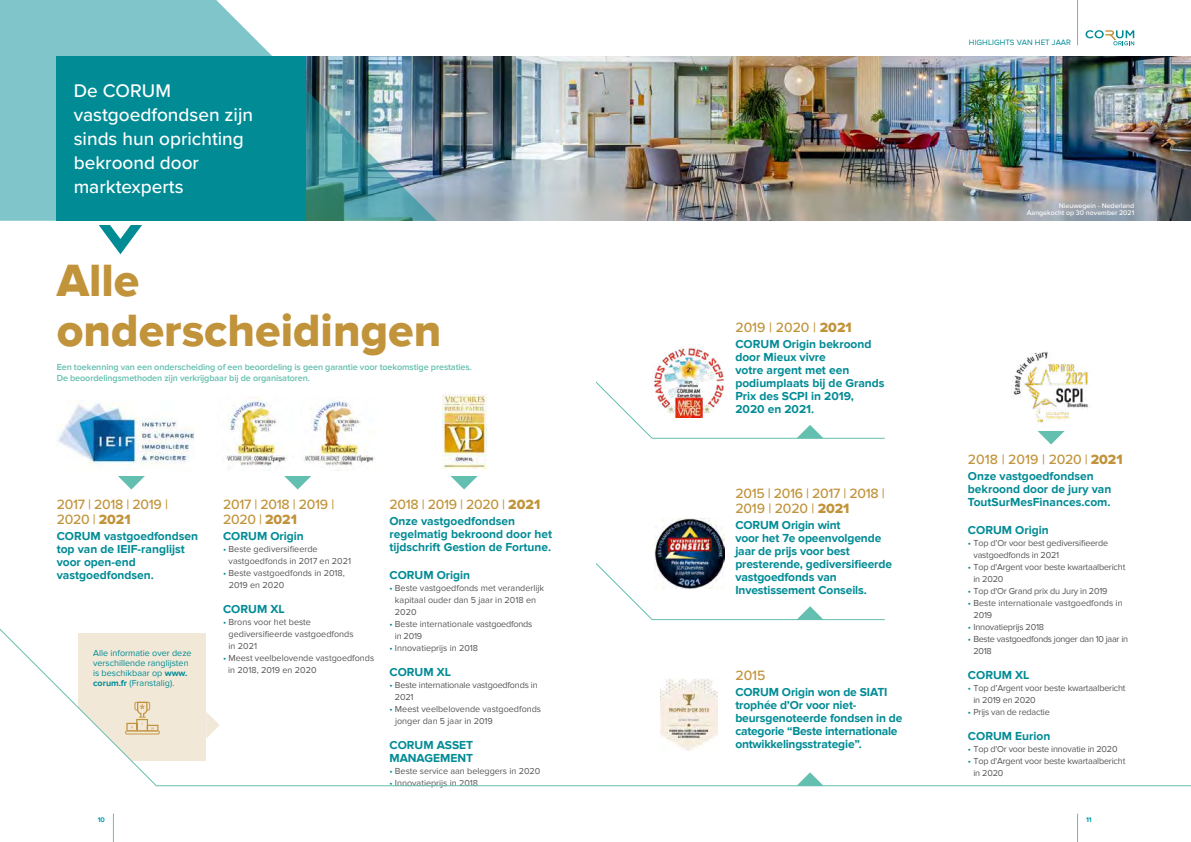
<style>
.page{position:relative;width:1191px;height:842px;background:#fff}
.page>*{position:absolute;margin:0;border:0;box-sizing:border-box;transform-origin:0 0}
.t1{font:46.6px/50.2px "Proxima Nova Extrabld";color:#c1933a}
.t2{font:500 19px/24px "Proxima Nova";color:#fff}
.t3{font:500 14px/15px "Proxima Nova";letter-spacing:-.02em;color:#c1933a}
.t4{font:500 14px "Proxima Nova";color:#c1933a}
.t5{font:700 12px/13px "Proxima Nova";color:#008b95}
.t6{font:9px/12px "Proxima Nova";color:#565655}
.t7{font:9px/12px "Proxima Nova";letter-spacing:-.02em;color:#565655}
.t8{font:600 9px/10.8px "Proxima Nova";letter-spacing:-.01em;color:#63bfaf}
.t9{font:9px/10px "Proxima Nova";color:#008b95}
.t10{font:9px/12px "Proxima Nova";letter-spacing:-.03em;color:#565655}
.t11{font:8px "Proxima Nova";color:#008b95}
.t12{font:500 7px/7px "Proxima Nova";color:#fff;text-align:right}
.t13{font:700 7px "Proxima Nova";color:#009faa}
.s1{font-family:"Proxima Nova Extrabld";font-weight:400}
.s2{font-weight:700}
.s3{color:#008b95}
</style>
<div class="page">
<img style="left:437px;top:57px;width:754px;height:164px">
<svg style="left:99px;top:225px;width:43px;height:29px"></svg>
<img style="left:58px;top:400px;width:137px;height:66px">
<img style="left:442px;top:394px;width:45px;height:75px">
<img style="left:226px;top:398px;width:61px;height:73px">
<img style="left:303px;top:400px;width:72px;height:71px">
<svg style="left:1037px;top:431px;width:27px;height:13px"></svg>
<img style="left:652px;top:348px;width:73px;height:69px">
<svg style="left:796px;top:425px;width:27px;height:13px"></svg>
<img style="left:1012px;top:351px;width:77px;height:72px">
<img style="left:0;top:0;width:437px;height:221px">
<div style="left:57px;top:57px;width:249px;height:164px;background:#008b95"></div>
<svg style="left:0;top:476px;width:1191px;height:310px"></svg>
<hr style="left:1077px;top:0;width:1px;height:45px;background:#63bfaf">
<svg style="left:1077px;top:814px;width:1px;height:28px"></svg>
<svg style="left:113px;top:814px;width:1px;height:28px"></svg>
<svg style="left:1085px;top:30px;width:49px;height:15px"></svg>
<h2 class="t2" style="left:74px;top:78px;width:181px">De CORUM vastgoedfondsen zijn sinds hun oprichting bekroond door marktexperts</h2>
<h1 class="t1" style="left:57px;top:257px;width:386px">Alle onderscheidingen</h1>
<p class="t8" style="left:57px;top:362px;width:416px">Een toekenning van een onderscheiding of een beoordeling is geen garantie voor toekomstige prestaties.<br>De beoordelingsmethoden zijn verkrijgbaar bij de organisatoren.</p>
<p class="t3" style="left:57px;top:497px;width:113px">2017 | 2018 | 2019 |<br>2020 | <span class="s1">2021</span></p>
<p class="t5" style="left:57px;top:530px;width:143px">CORUM vastgoedfondsen top van de IEIF-ranglijst voor open-end vastgoedfondsen.</p>
<p class="t9" style="left:93px;top:648px;width:100px">Alle informatie over deze verschillende ranglijsten is beschikbaar op <span class="s2">www. corum.fr</span> (Franstalig).</p>
<p class="t3" style="left:223px;top:497px;width:113px">2017 | 2018 | 2019 |<br>2020 | <span class="s1">2021</span></p>
<p class="t5" style="left:223px;top:530px;width:82px">CORUM Origin</p>
<p class="t6" style="left:229px;top:543px;width:124px;text-indent:-6px"><span class="s3">•</span> Beste gediversifieerde vastgoedfonds in 2017 en 2021</p>
<p class="t6" style="left:229px;top:567px;width:118px;text-indent:-6px"><span class="s3">•</span> Beste vastgoedfonds in 2018,<br>2019 en 2020</p>
<p class="t5" style="left:223px;top:603px;width:63px">CORUM XL</p>
<p class="t6" style="left:229px;top:616px;width:126px;text-indent:-6px"><span class="s3">•</span> Brons voor het beste gediversifieerde vastgoedfonds in 2021</p>
<p class="t6" style="left:228px;top:652px;width:147px;text-indent:-5px"><span class="s3">•</span> Meest veelbelovende vastgoedfonds in 2018, 2019 en 2020</p>
<p class="t3" style="left:389px;top:497px;width:152px">2018 | 2019 | 2020 | <span class="s1">2021</span></p>
<p class="t5" style="left:389px;top:515px;width:164px">Onze vastgoedfondsen regelmatig bekroond door het tijdschrift Gestion de Fortune.</p>
<p class="t5" style="left:389px;top:569px;width:82px">CORUM Origin</p>
<p class="t6" style="left:395px;top:582px;width:151px;text-indent:-6px"><span class="s3">•</span> Beste vastgoedfonds met veranderlijk kapitaal ouder dan 5 jaar in 2018 en<br>2020</p>
<p class="t6" style="left:395px;top:618px;width:139px;text-indent:-5px"><span class="s3">•</span> Beste internationale vastgoedfonds in 2019</p>
<p class="t6" style="left:389px;top:642px;width:90px"><span class="s3">•</span> Innovatieprijs in 2018</p>
<p class="t5" style="left:389px;top:666px;width:63px">CORUM XL</p>
<p class="t7" style="left:395px;top:679px;width:144px;text-indent:-6px"><span class="s3">•</span> Beste internationale vastgoedfonds in<br>2021</p>
<p class="t6" style="left:395px;top:703px;width:147px;text-indent:-6px"><span class="s3">•</span> Meest veelbelovende vastgoedfonds jonger dan 5 jaar in 2019</p>
<p class="t5" style="left:389px;top:739px;width:85px">CORUM ASSET<br>MANAGEMENT</p>
<p class="t6" style="left:389px;top:765px;width:152px"><span class="s3">•</span> Beste service aan beleggers in 2020</p>
<p class="t6" style="left:389px;top:777px;width:90px"><span class="s3">•</span> Innovatieprijs in 2018</p>
<p class="t4" style="left:735px;top:317px;width:118px">2019 | 2020 | <span class="s1">2021</span></p>
<p class="t5" style="left:735px;top:337px;width:151px">CORUM Origin bekroond door Mieux vivre<br>votre argent met een podiumplaats bij de Grands<br>Prix des SCPI in 2019,<br>2020 en 2021.</p>
<p class="t3" style="left:735px;top:486px;width:151px">2015 | 2016 | 2017 | 2018 |<br>2019 | 2020 | <span class="s1">2021</span></p>
<p class="t5" style="left:735px;top:519px;width:158px">CORUM Origin wint<br>voor het 7e opeenvolgende jaar de prijs voor best presterende, gediversifieerde vastgoedfonds van<br>Investissement Conseils.</p>
<p class="t3" style="left:735px;top:667px;width:32px">2015</p>
<p class="t5" style="left:735px;top:685px;width:169px">CORUM Origin won de SIATI trophée d’Or voor niet&shy;beursgenoteerde fondsen in de categorie “Beste internationale ontwikkelingsstrategie”.</p>
<p class="t11" style="left:969px;top:38px;width:104px">HIGHLIGHTS VAN HET JAAR</p>
<p class="t12" style="left:1027px;top:202px;width:109px">Nieuwegein - Nederland<br>Aangekocht op 30 november 2021</p>
<p class="t4" style="left:968px;top:449px;width:156px">2018 | 2019 | 2020 | <span class="s1">2021</span></p>
<p class="t5" style="left:968px;top:470px;width:145px">Onze vastgoedfondsen bekroond door de jury van<br>ToutSurMesFinances.com.</p>
<p class="t5" style="left:968px;top:524px;width:82px">CORUM Origin</p>
<p class="t7" style="left:973px;top:537px;width:136px;text-indent:-6px"><span class="s3">•</span> Top d’Or voor best gediversifieerde vastgoedfonds in 2021</p>
<p class="t7" style="left:973px;top:561px;width:153px;text-indent:-6px"><span class="s3">•</span> Top d'Argent voor beste kwartaalbericht in 2020</p>
<p class="t7" style="left:968px;top:585px;width:141px"><span class="s3">•</span> Top d'Or Grand prix du Jury in 2019</p>
<p class="t6" style="left:973px;top:597px;width:150px;text-indent:-6px"><span class="s3">•</span> Beste internationale vastgoedfonds in<br>2019</p>
<p class="t7" style="left:968px;top:621px;width:78px"><span class="s3">•</span> Innovatieprijs 2018</p>
<p class="t10" style="left:973px;top:633px;width:156px;text-indent:-6px"><span class="s3">•</span> Beste vastgoedfonds jonger dan 10 jaar in<br>2018</p>
<p class="t5" style="left:968px;top:669px;width:63px">CORUM XL</p>
<p class="t7" style="left:973px;top:682px;width:154px;text-indent:-6px"><span class="s3">•</span> Top d’Argent voor beste kwartaalbericht in 2019 en 2020</p>
<p class="t7" style="left:968px;top:706px;width:83px"><span class="s3">•</span> Prijs van de redactie</p>
<p class="t5" style="left:968px;top:730px;width:84px">CORUM Eurion</p>
<p class="t7" style="left:968px;top:743px;width:151px"><span class="s3">•</span> Top d'Or voor beste innovatie in 2020</p>
<p class="t7" style="left:973px;top:755px;width:153px;text-indent:-6px"><span class="s3">•</span> Top d'Argent voor beste kwartaalbericht in 2020</p>
<p class="t13" style="left:98px;top:815px;width:9px">10</p>
<p class="t13" style="left:1086px;top:815px;width:7px">11</p>
</div>
